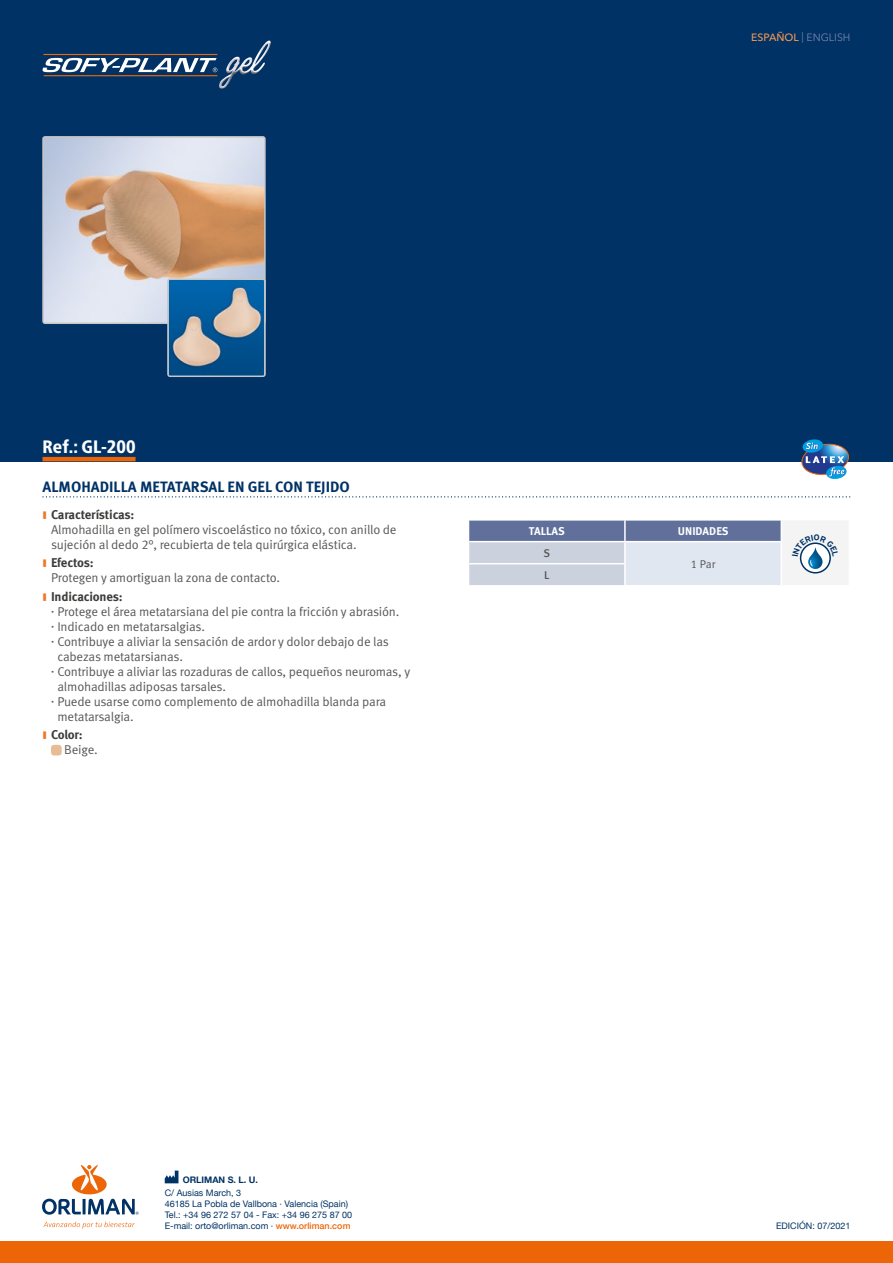
<style>
.page{position:relative;width:893px;height:1263px;background:#fff}
.page>*{position:absolute;margin:0;border:0;box-sizing:border-box;transform-origin:0 0}
.t1{font:800 condensed 18px "Frutiger Neue LTW1 G";color:#fff}
.t2{font:700 15px "Meta Pro";color:#003265}
.t3{font:12.75px/15px "Meta Pro Norm";letter-spacing:-.015em;color:#575756}
.t4{font:700 12.75px "Meta Pro";letter-spacing:-.015em;color:#3c3c3b}
.t5{font:700 11.25px "Meta Pro";color:#fff}
.t6{font:11.25px "Meta Pro Norm";color:#575756}
.t7{font:500 11.25px "Meta Pro";color:#575756}
.t8{font:10.5px "Avenir Next W1 G";color:#7884ab}
.t9{font:9px/10.8px "Helvetica Neue";color:#003265}
.t10{font:700 9px "Helvetica Neue";color:#003265}
.s1{font-weight:500;color:#f49855}
.s2{font-weight:500;color:#ec6608}
</style>
<div class="page">
<div style="left:0;top:0;width:893px;height:461px;background:#003265"></div>
<svg style="left:165px;top:1170px;width:13px;height:13px"></svg>
<div style="left:0;top:1242px;width:893px;height:21px;background:#ec6608"></div>
<svg style="left:43px;top:1221px;width:92px;height:8px"></svg>
<svg style="left:42px;top:1165px;width:97px;height:50px"></svg>
<svg style="left:801px;top:439px;width:49px;height:40px"></svg>
<hr style="left:43px;top:54px;width:174px;height:1px;background:#ec6608">
<hr style="left:44px;top:75px;width:173px;height:1px;background:#ec6608">
<svg style="left:42px;top:58px;width:175px;height:14px"></svg>
<img style="left:219px;top:41px;width:52px;height:48px">
<svg style="left:43px;top:496px;width:807px;height:1px"></svg>
<div style="left:51px;top:745px;width:11px;height:10px;background:#e8bc94;border-radius:3px"></div>
<hr style="left:43px;top:457px;width:93px;height:4px;background:#ec6608">
<img style="left:45px;top:139px;width:218px;height:182px">
<div style="left:42px;top:136px;width:224px;height:188px;border:2px solid #c6c6c6;border-radius:2px"></div>
<img style="left:170px;top:281px;width:93px;height:93px">
<div style="left:167px;top:278px;width:99px;height:99px;border:2px solid #c6c6c6;border-radius:2px"></div>
<div style="left:781px;top:519px;width:68px;height:67px;background:#f4f4f4"></div>
<hr style="left:781px;top:585px;width:69px;height:2px;background:#fff">
<hr style="left:781px;top:519px;width:69px;height:1px;background:#fff">
<svg style="left:468px;top:520px;width:314px;height:65px;background:#b4bcd1"></svg>
<svg style="left:801px;top:543px;width:29px;height:30px"></svg>
<div style="left:800px;top:542px;width:31px;height:31px;border:2px solid #003265;border-radius:50%"></div>
<svg style="left:799px;top:542px;width:32px;height:27px"></svg>
<p class="t8" style="left:751px;top:31px;width:101px"><span class="s1">ESPAÑOL</span> | ENGLISH</p>
<h1 class="t1" style="left:43px;top:436px;width:95px">Ref.: GL-200</h1>
<p class="t2" style="left:43px;top:475px;width:309px">ALMOHADILLA METATARSAL EN GEL CON TEJIDO</p>
<p class="t4" style="left:43px;top:505px;width:93px"><sup>▍</sup> Características:</p>
<p class="t3" style="left:51px;top:521px;width:347px">Almohadilla en gel polímero viscoelástico no tóxico, con anillo de sujeción al dedo 2°, recubierta de tela quirúrgica elástica.</p>
<p class="t4" style="left:43px;top:553px;width:53px"><sup>▍</sup> Efectos:</p>
<p class="t3" style="left:51px;top:570px;width:231px">Protegen y amortiguan la zona de contacto.</p>
<p class="t4" style="left:43px;top:586px;width:82px"><sup>▍</sup> Indicaciones:</p>
<p class="t3" style="left:50px;top:603px;width:351px">▪ Protege el área metatarsiana del pie contra la fricción y abrasión.</p>
<p class="t3" style="left:50px;top:618px;width:157px">▪ Indicado en metatarsalgias.</p>
<p class="t3" style="left:57px;top:633px;width:333px;text-indent:-8px">▪ Contribuye a aliviar la sensación de ardor y dolor debajo de las cabezas metatarsianas.</p>
<p class="t3" style="left:57px;top:663px;width:354px;text-indent:-8px">▪ Contribuye a aliviar las rozaduras de callos, pequeños neuromas, y almohadillas adiposas tarsales.</p>
<p class="t3" style="left:57px;top:693px;width:330px;text-indent:-8px">▪ Puede usarse como complemento de almohadilla blanda para metatarsalgia.</p>
<p class="t4" style="left:43px;top:725px;width:42px"><sup>▍</sup> Color:</p>
<p class="t3" style="left:64px;top:741px;width:35px">Beige.</p>
<p class="t5" style="left:529px;top:522px;width:37px">TALLAS</p>
<p class="t5" style="left:678px;top:522px;width:52px">UNIDADES</p>
<p class="t7" style="left:543px;top:544px;width:8px">S</p>
<p class="t6" style="left:691px;top:556px;width:26px">1 Par</p>
<p class="t7" style="left:544px;top:566px;width:7px">L</p>
<p class="t10" style="left:183px;top:1173px;width:77px">ORLIMAN S. L. U.</p>
<p class="t9" style="left:165px;top:1188px;width:189px">C/ Ausias March, 3<br>46185 La Pobla de Vallbona · Valencia (Spain)<br>Tel.: +34 96 272 57 04 - Fax: +34 96 275 87 00<br>E-mail: orto@orliman.com · <span class="s2">www.orliman.com</span></p>
<p class="t9" style="left:776px;top:1221px;width:76px">EDICIÓN: 07/2021</p>
</div>
